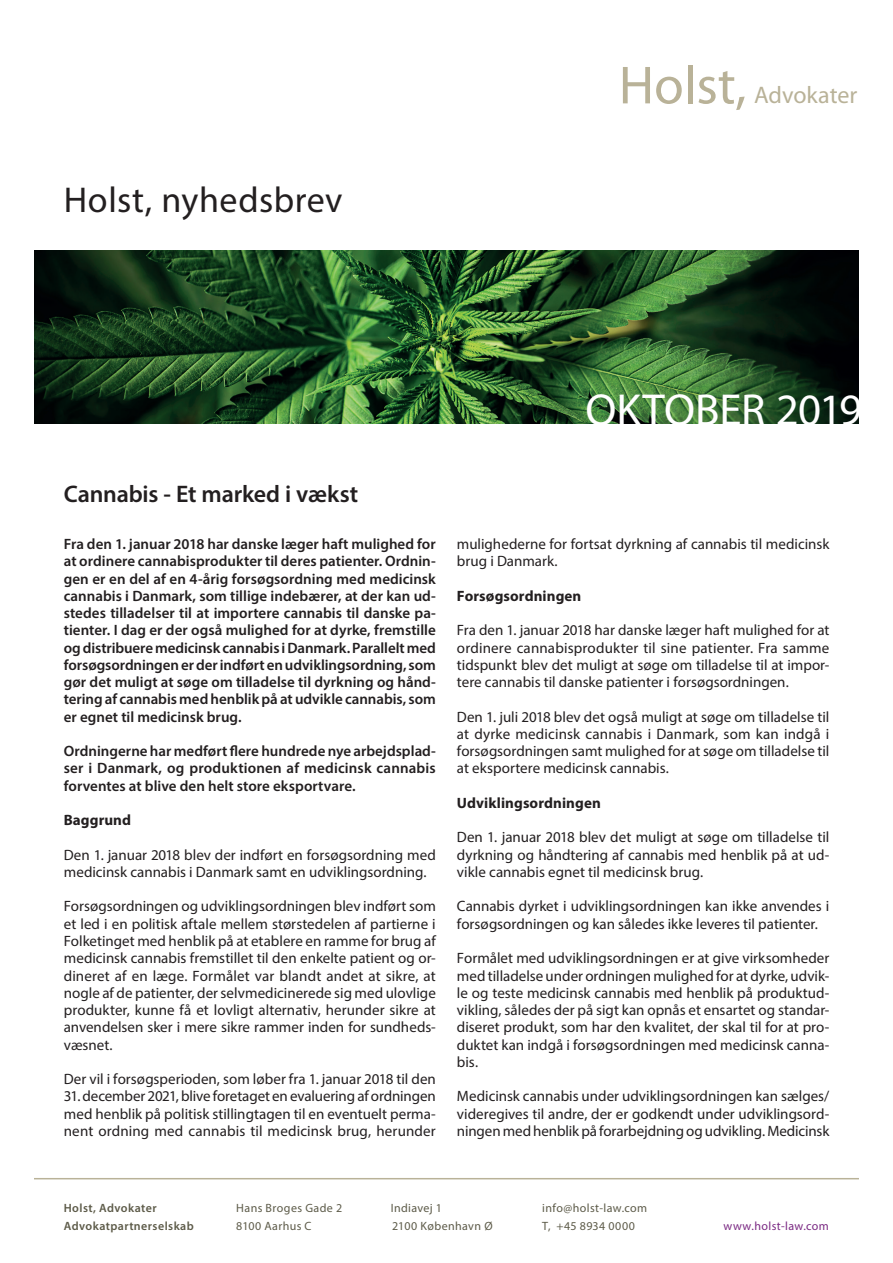
<style>
.page{position:relative;width:893px;height:1263px;background:#fff}
.page>*{position:absolute;margin:0;border:0;box-sizing:border-box;transform-origin:0 0}
.t1{font:45px "Myriad Pro";letter-spacing:-.01em;color:#fff}
.t2{font:36px "Myriad Pro";letter-spacing:.015em;color:#231f20}
.t3{font:600 24px "Myriad Pro";letter-spacing:-.01em;color:#231f20}
.t4{font:24px "Myriad";color:#b9b298}
.t5{font:15px/17.2px "Myriad Pro";color:#231f20;text-align:justify}
.t6{font:600 15px/17.2px "Myriad Pro";color:#231f20;text-align:justify}
.t7{font:700 15px "Myriad Pro";letter-spacing:.005em;color:#231f20}
.t8{font:12px "Myriad Pro";letter-spacing:.03em;color:#5d5b49}
.t9{font:600 12px "Myriad Pro";letter-spacing:.035em;color:#5d5b49}
.t10{font:12px "Myriad Pro";letter-spacing:.035em;color:#7b2a83}
</style>
<div class="page">
<img style="left:34px;top:251px;width:825px;height:172px">
<svg style="left:623px;top:67px;width:27px;height:36px"></svg>
<svg style="left:656px;top:77px;width:26px;height:27px"></svg>
<hr style="left:688px;top:65px;width:4px;height:38px;background:#b9b298">
<svg style="left:698px;top:71px;width:47px;height:39px"></svg>
<hr style="left:34px;top:1178px;width:825px;height:1px;background:#b9b298">
<h2 class="t2" style="left:64px;top:178px;width:280px">Holst, nyhedsbrev</h2>
<h3 class="t4" style="left:754px;top:83px;width:105px">Advokater</h3>
<h1 class="t1" style="left:585px;top:382px;width:278px">OKTOBER 2019</h1>
<h3 class="t3" style="left:64px;top:478px;width:296px">Cannabis - Et marked i vækst</h3>
<p class="t6" style="left:64px;top:535px;width:374px">Fra den 1. januar 2018 har danske læger haft mulighed for at ordinere cannabisprodukter til deres patienter. Ordnin&shy;gen er en del af en 4-årig forsøgsordning med medicinsk cannabis i Danmark, som tillige indebærer, at der kan ud&shy;stedes tilladelser til at importere cannabis til danske pa&shy;tienter. I dag er der også mulighed for at dyrke, fremstille og distribuere medicinsk cannabis i Danmark. Parallelt med forsøgsordningen er der indført en udviklingsordning, som gør det muligt at søge om tilladelse til dyrkning og hånd&shy;tering af cannabis med henblik på at udvikle cannabis, som er egnet til medicinsk brug.</p>
<p class="t6" style="left:64px;top:742px;width:374px">Ordningerne har medført flere hundrede nye arbejdsplad&shy;ser i Danmark, og produktionen af medicinsk cannabis forventes at blive den helt store eksportvare.</p>
<p class="t7" style="left:64px;top:810px;width:69px">Baggrund</p>
<p class="t5" style="left:64px;top:846px;width:374px">Den 1. januar 2018 blev der indført en forsøgsordning med medicinsk cannabis i Danmark samt en udviklingsordning.</p>
<p class="t5" style="left:64px;top:897px;width:374px">Forsøgsordningen og udviklingsordningen blev indført som et led i en politisk aftale mellem størstedelen af partierne i Folketinget med henblik på at etablere en ramme for brug af medicinsk cannabis fremstillet til den enkelte patient og or&shy;dineret af en læge. Formålet var blandt andet at sikre, at nogle af de patienter, der selvmedicinerede sig med ulovlige produkter, kunne få et lovligt alternativ, herunder sikre at anvendelsen sker i mere sikre rammer inden for sundheds&shy;væsnet.</p>
<p class="t5" style="left:64px;top:1070px;width:374px">Der vil i forsøgsperioden, som løber fra 1. januar 2018 til den</p>
<p class="t5" style="left:64px;top:1087px;width:374px">31. december 2021, blive foretaget en evaluering af ordningen med henblik på politisk stillingtagen til en eventuelt perma&shy;nent ordning med cannabis til medicinsk brug, herunder</p>
<p class="t5" style="left:457px;top:535px;width:374px">mulighederne for fortsat dyrkning af cannabis til medicinsk brug i Danmark.</p>
<p class="t7" style="left:457px;top:586px;width:126px">Forsøgsordningen</p>
<p class="t5" style="left:457px;top:621px;width:374px">Fra den 1. januar 2018 har danske læger haft mulighed for at ordinere cannabisprodukter til sine patienter. Fra samme tidspunkt blev det muligt at søge om tilladelse til at impor&shy;tere cannabis til danske patienter i forsøgsordningen.</p>
<p class="t5" style="left:457px;top:708px;width:374px">Den 1. juli 2018 blev det også muligt at søge om tilladelse til at dyrke medicinsk cannabis i Danmark, som kan indgå i forsøgsordningen samt mulighed for at søge om tilladelse til at eksportere medicinsk cannabis.</p>
<p class="t7" style="left:457px;top:793px;width:145px">Udviklingsordningen</p>
<p class="t5" style="left:457px;top:828px;width:374px">Den 1. januar 2018 blev det muligt at søge om tilladelse til dyrkning og håndtering af cannabis med henblik på at ud&shy;vikle cannabis egnet til medicinsk brug.</p>
<p class="t5" style="left:457px;top:897px;width:374px">Cannabis dyrket i udviklingsordningen kan ikke anvendes i forsøgsordningen og kan således ikke leveres til patienter.</p>
<p class="t5" style="left:457px;top:949px;width:374px">Formålet med udviklingsordningen er at give virksomheder med tilladelse under ordningen mulighed for at dyrke, udvik&shy;le og teste medicinsk cannabis med henblik på produktud&shy;vikling, således der på sigt kan opnås et ensartet og standar&shy;diseret produkt, som har den kvalitet, der skal til for at pro&shy;duktet kan indgå i forsøgsordningen med medicinsk canna&shy;bis.</p>
<p class="t5" style="left:457px;top:1087px;width:374px">Medicinsk cannabis under udviklingsordningen kan sælges/ videregives til andre, der er godkendt under udviklingsord&shy;ningen med henblik på forarbejdning og udvikling. Medicinsk</p>
<p class="t9" style="left:64px;top:1201px;width:94px">Holst, Advokater</p>
<p class="t8" style="left:236px;top:1201px;width:107px">Hans Broges Gade 2</p>
<p class="t8" style="left:391px;top:1201px;width:53px">Indiavej 1</p>
<p class="t8" style="left:542px;top:1201px;width:106px">info@holst-law.com</p>
<p class="t9" style="left:64px;top:1219px;width:132px">Advokatpartnerselskab</p>
<p class="t8" style="left:236px;top:1219px;width:77px">8100 Aarhus C</p>
<p class="t8" style="left:392px;top:1219px;width:102px">2100 København Ø</p>
<p class="t8" style="left:542px;top:1219px;width:94px">T, +45 8934 0000</p>
<p class="t10" style="left:723px;top:1219px;width:107px">www.holst-law.com</p>
</div>
